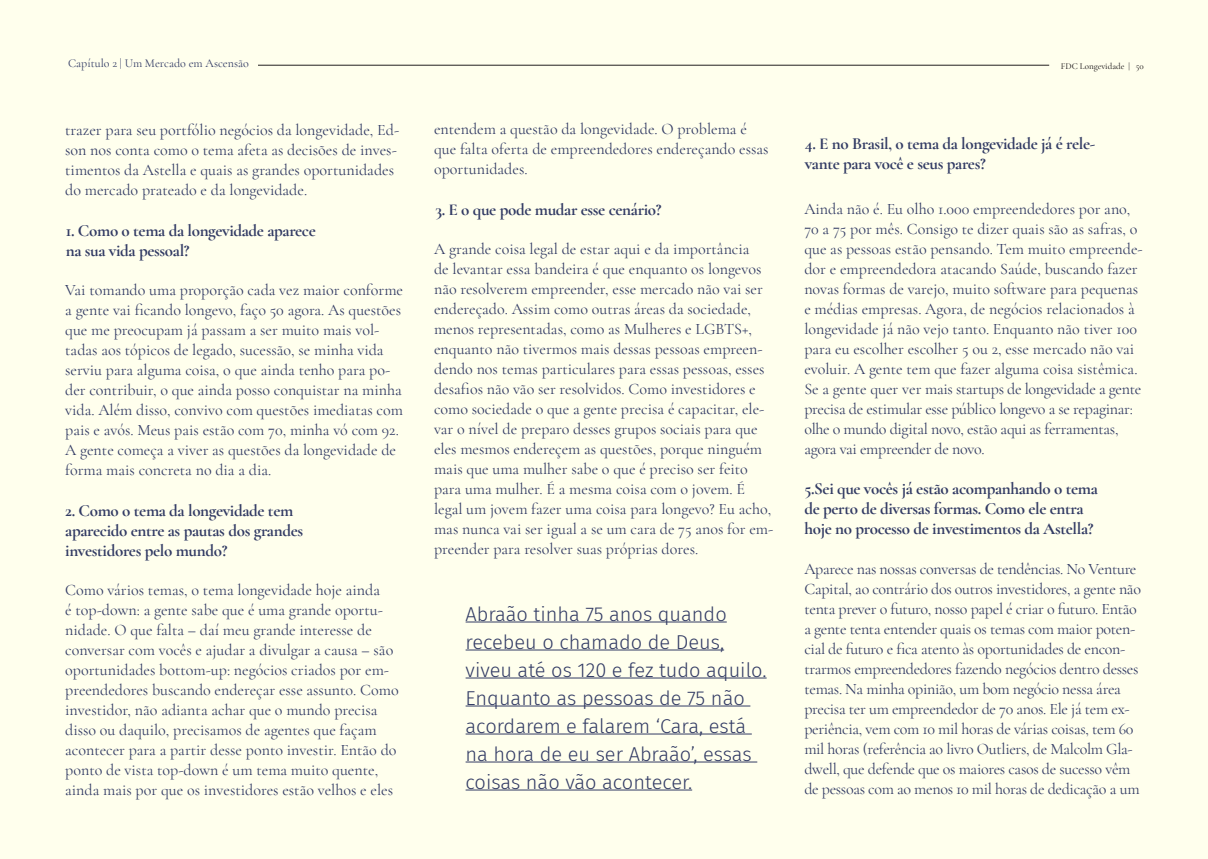
<style>
.page{position:relative;width:1208px;height:859px;background:#ffffed}
.page>*{position:absolute;margin:0;border:0;box-sizing:border-box;transform-origin:0 0}
.t1{font:300 20px/28px "Fira Sans";color:#323b64}
.t2{font:700 17px/20px "Cormorant Garamond";letter-spacing:-.02em;color:#323b64}
.t3{font:16px/20px "Cormorant Garamond";color:#323b64}
.t4{font:16px/20px "Cormorant Garamond";letter-spacing:-.02em;color:#323b64}
.t5{font:12px "Cormorant Garamond";color:#323b64}
.t6{font:500 9px "Cormorant Garamond";color:#231f20}
</style>
<div class="page">
<hr style="left:465px;top:621px;width:262px;height:1px;background:#323b64">
<hr style="left:465px;top:649px;width:259px;height:1px;background:#323b64">
<hr style="left:465px;top:677px;width:301px;height:1px;background:#323b64">
<hr style="left:465px;top:705px;width:285px;height:1px;background:#323b64">
<hr style="left:465px;top:733px;width:287px;height:1px;background:#323b64">
<hr style="left:465px;top:761px;width:292px;height:1px;background:#323b64">
<hr style="left:465px;top:789px;width:227px;height:1px;background:#323b64">
<hr style="left:120px;top:65px;width:929px;height:1px;background:#231f20">
<div style="left:68px;top:56px;width:190px;height:22px;background:#ffffed"></div>
<p class="t5" style="left:68px;top:56px;width:182px">Capítulo 2 | Um Mercado em Ascensão</p>
<p class="t6" style="left:1060px;top:60px;width:84px">FDC Longevidade | 50</p>
<p class="t3" style="left:65px;top:120px;width:335px">trazer para seu portfólio negócios da longevidade, Ed&shy;son nos conta como o tema afeta as decisões de inves&shy;timentos da Astella e quais as grandes oportunidades do mercado prateado e da longevidade.</p>
<p class="t2" style="left:66px;top:220px;width:251px">1. Como o tema da longevidade aparece</p>
<p class="t2" style="left:66px;top:240px;width:125px">na sua vida pessoal?</p>
<p class="t3" style="left:65px;top:280px;width:339px">Vai tomando uma proporção cada vez maior conforme a gente vai ficando longevo, faço 50 agora. As questões que me preocupam já passam a ser muito mais vol&shy;tadas aos tópicos de legado, sucessão, se minha vida serviu para alguma coisa, o que ainda tenho para po&shy;der contribuir, o que ainda posso conquistar na minha vida. Além disso, convivo com questões imediatas com pais e avós. Meus pais estão com 70, minha vó com 92.<br>A gente começa a viver as questões da longevidade de forma mais concreta no dia a dia.</p>
<p class="t2" style="left:65px;top:500px;width:230px">2. Como o tema da longevidade tem</p>
<p class="t2" style="left:65px;top:520px;width:239px">aparecido entre as pautas dos grandes</p>
<p class="t2" style="left:65px;top:540px;width:164px">investidores pelo mundo?</p>
<p class="t3" style="left:65px;top:580px;width:335px">Como vários temas, o tema longevidade hoje ainda<br>é top-down: a gente sabe que é uma grande oportu&shy;nidade. O que falta – daí meu grande interesse de conversar com vocês e ajudar a divulgar a causa – são oportunidades bottom-up: negócios criados por em&shy;preendedores buscando endereçar esse assunto. Como investidor, não adianta achar que o mundo precisa disso ou daquilo, precisamos de agentes que façam acontecer para a partir desse ponto investir. Então do ponto de vista top-down é um tema muito quente, ainda mais por que os investidores estão velhos e eles</p>
<p class="t3" style="left:434px;top:119px;width:336px">entendem a questão da longevidade. O problema é que falta oferta de empreendedores endereçando essas oportunidades.</p>
<p class="t2" style="left:435px;top:200px;width:228px">3. E o que pode mudar esse cenário?</p>
<p class="t3" style="left:434px;top:239px;width:341px">A grande coisa legal de estar aqui e da importância<br>de levantar essa bandeira é que enquanto os longevos não resolverem empreender, esse mercado não vai ser endereçado. Assim como outras áreas da sociedade, menos representadas, como as Mulheres e LGBTS+, enquanto não tivermos mais dessas pessoas empreen&shy;dendo nos temas particulares para essas pessoas, esses desafios não vão ser resolvidos. Como investidores e como sociedade o que a gente precisa é capacitar, ele&shy;var o nível de preparo desses grupos sociais para que eles mesmos endereçem as questões, porque ninguém mais que uma mulher sabe o que é preciso ser feito para uma mulher. É a mesma coisa com o jovem. É legal um jovem fazer uma coisa para longevo? Eu acho, mas nunca vai ser igual a se um cara de 75 anos for em&shy;preender para resolver suas próprias dores.</p>
<p class="t1" style="left:465px;top:599px;width:263px">Abraão tinha 75 anos quando</p>
<p class="t1" style="left:465px;top:627px;width:260px">recebeu o chamado de Deus,</p>
<p class="t1" style="left:465px;top:655px;width:302px">viveu até os 120 e fez tudo aquilo.<br>Enquanto as pessoas de 75 não acordarem e falarem ‘Cara, está na hora de eu ser Abraão’, essas coisas não vão acontecer.</p>
<p class="t2" style="left:805px;top:134px;width:292px">4. E no Brasil, o tema da longevidade já é rele&shy;vante para você e seus pares?</p>
<p class="t3" style="left:804px;top:199px;width:340px">Ainda não é. Eu olho 1.000 empreendedores por ano, 70 a 75 por mês. Consigo te dizer quais são as safras, o que as pessoas estão pensando. Tem muito empreende&shy;dor e empreendedora atacando Saúde, buscando fazer novas formas de varejo, muito software para pequenas e médias empresas. Agora, de negócios relacionados à longevidade já não vejo tanto. Enquanto não tiver 100 para eu escolher escolher 5 ou 2, esse mercado não vai evoluir. A gente tem que fazer alguma coisa sistêmica.<br>Se a gente quer ver mais startups de longevidade a gente precisa de estimular esse público longevo a se repaginar: olhe o mundo digital novo, estão aqui as ferramentas, agora vai empreender de novo.</p>
<p class="t2" style="left:804px;top:478px;width:295px">5.Sei que vocês já estão acompanhando o tema de perto de diversas formas. Como ele entra hoje no processo de investimentos da Astella?</p>
<p class="t4" style="left:804px;top:559px;width:338px">Aparece nas nossas conversas de tendências. No Venture Capital, ao contrário dos outros investidores, a gente não tenta prever o futuro, nosso papel é criar o futuro. Então a gente tenta entender quais os temas com maior poten&shy;cial de futuro e fica atento às oportunidades de encon&shy;trarmos empreendedores fazendo negócios dentro desses temas. Na minha opinião, um bom negócio nessa área precisa ter um empreendedor de 70 anos. Ele já tem ex&shy;periência, vem com 10 mil horas de várias coisas, tem 60 mil horas (referência ao livro Outliers, de Malcolm Gla&shy;dwell, que defende que os maiores casos de sucesso vêm de pessoas com ao menos 10 mil horas de dedicação a um</p>
</div>
